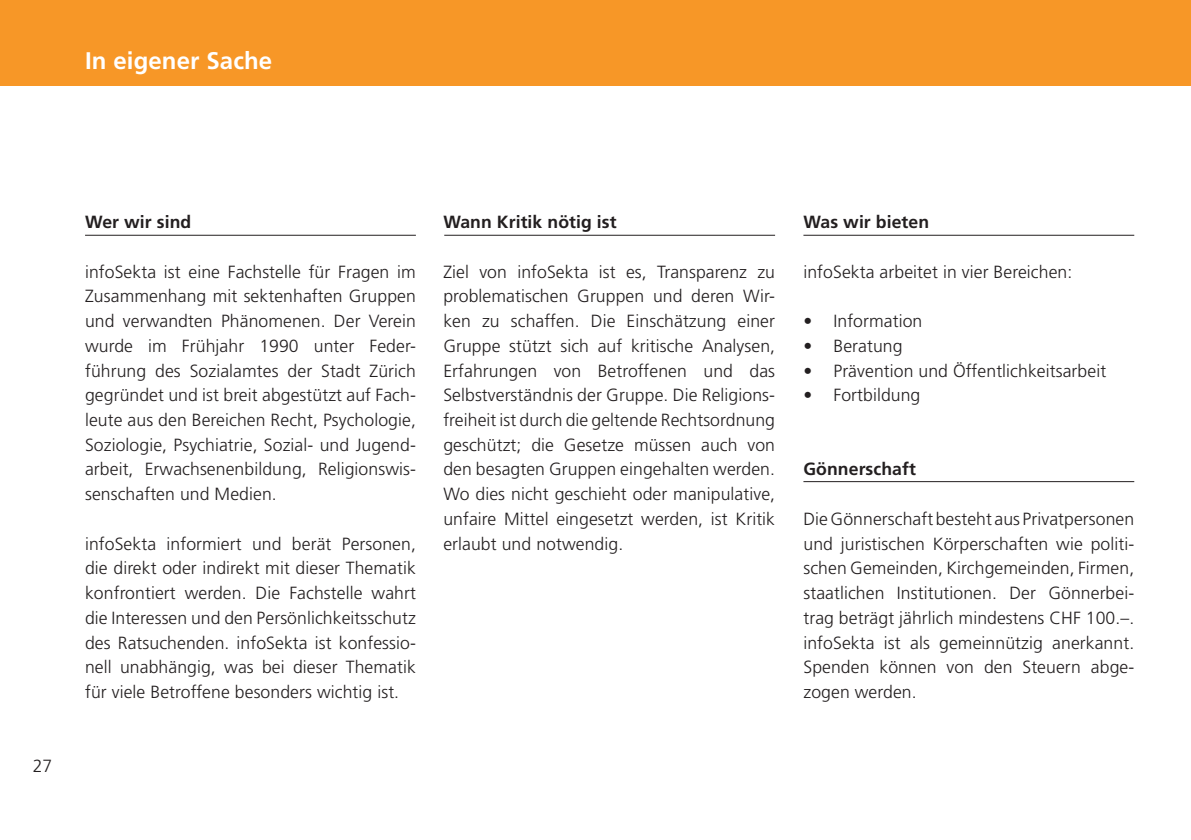
<style>
.page{position:relative;width:1191px;height:840px;background:#fff}
.page>*{position:absolute;margin:0;border:0;box-sizing:border-box;transform-origin:0 0}
.t1{font:700 24px "Frutiger";letter-spacing:.005em;color:#fff}
.t2{font:300 17.6px/24.8px "Frutiger";letter-spacing:.005em;color:#231f20;text-align:justify}
.t3{font:700 17.6px "Frutiger";letter-spacing:.005em;color:#231f20}
</style>
<div class="page">
<div style="left:0;top:0;width:1191px;height:85px;background:#f79727"></div>
<hr style="left:85px;top:235px;width:331px;height:1px;background:#231f20">
<hr style="left:444px;top:235px;width:331px;height:1px;background:#231f20">
<hr style="left:803px;top:235px;width:331px;height:1px;background:#231f20">
<hr style="left:803px;top:481px;width:331px;height:1px;background:#231f20">
<h1 class="t1" style="left:85px;top:47px;width:189px">In eigener Sache</h1>
<p class="t2" style="left:33px;top:753px;width:21px">27</p>
<p class="t3" style="left:85px;top:211px;width:108px">Wer wir sind</p>
<p class="t2" style="left:85px;top:259px;width:332px">infoSekta ist eine Fachstelle für Fragen im Zusammenhang mit sektenhaften Gruppen und verwandten Phänomenen. Der Verein wurde im Frühjahr 1990 unter Feder&shy;führung des Sozialamtes der Stadt Zürich gegründet und ist breit abgestützt auf Fach&shy;leute aus den Bereichen Recht, Psychologie, Soziologie, Psychiatrie, Sozial- und Jugend&shy;arbeit, Erwachsenenbildung, Religionswis&shy;senschaften und Medien.</p>
<p class="t2" style="left:85px;top:531px;width:332px">infoSekta informiert und berät Personen, die direkt oder indirekt mit dieser Thematik konfrontiert werden. Die Fachstelle wahrt die Interessen und den Persönlichkeitsschutz des Ratsuchenden. infoSekta ist konfessio&shy;nell unabhängig, was bei dieser Thematik für viele Betroffene besonders wichtig ist.</p>
<p class="t3" style="left:443px;top:211px;width:175px">Wann Kritik nötig ist</p>
<p class="t2" style="left:443px;top:259px;width:333px">Ziel von infoSekta ist es, Transparenz zu problematischen Gruppen und deren Wir&shy;ken zu schaffen. Die Einschätzung einer Gruppe stützt sich auf kritische Analysen, Erfahrungen von Betroffenen und das Selbstverständnis der Gruppe. Die Religions&shy;freiheit ist durch die geltende Rechtsordnung geschützt; die Gesetze müssen auch von den besagten Gruppen eingehalten werden.<br>Wo dies nicht geschieht oder manipulative, unfaire Mittel eingesetzt werden, ist Kritik erlaubt und notwendig.</p>
<p class="t3" style="left:803px;top:211px;width:127px">Was wir bieten</p>
<p class="t2" style="left:803px;top:259px;width:270px">infoSekta arbeitet in vier Bereichen:</p>
<p class="t2" style="left:803px;top:309px;width:120px">• Information</p>
<p class="t2" style="left:803px;top:333px;width:101px">• Beratung</p>
<p class="t2" style="left:803px;top:358px;width:304px">• Prävention und Öffentlichkeitsarbeit</p>
<p class="t2" style="left:803px;top:383px;width:118px">• Fortbildung</p>
<p class="t3" style="left:803px;top:458px;width:114px">Gönnerschaft</p>
<p class="t2" style="left:803px;top:506px;width:332px">Die Gönnerschaft besteht aus Privatpersonen und juristischen Körperschaften wie politi&shy;schen Gemeinden, Kirchgemeinden, Firmen, staatlichen Institutionen. Der Gönnerbei&shy;trag beträgt jährlich mindestens CHF 100.–. infoSekta ist als gemeinnützig anerkannt.<br>Spenden können von den Steuern abge&shy;zogen werden.</p>
</div>
